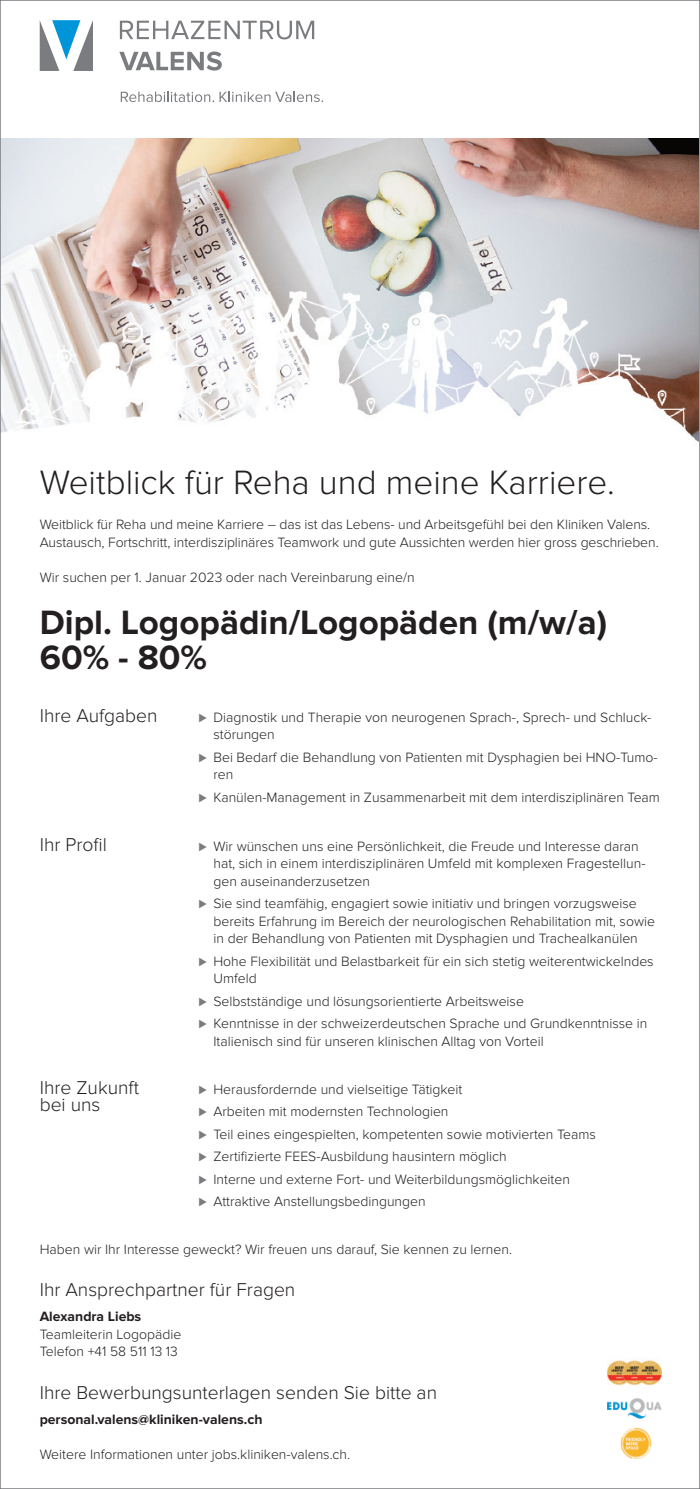
<style>
.page{position:relative;width:700px;height:1489px;background:#fff}
.page>*{position:absolute;margin:0;border:0;box-sizing:border-box;transform-origin:0 0}
.t1{font:700 35px/35px "Proxima Nova";color:#231f20}
.t2{font:300 35px "Proxima Nova";color:#231f20}
.t3{font:300 19.25px/17.5px "Proxima Nova";color:#231f20}
.t4{font:300 14px/17.5px "Proxima Nova";color:#231f20}
.t5{font:700 14px "Proxima Nova";color:#231f20}
.s1{color:#7a7c7f}
</style>
<div class="page">
<img style="left:2px;top:139px;width:695px;height:153px">
<img style="left:2px;top:292px;width:695px;height:149px">
<svg style="left:120px;top:21px;width:194px;height:18px"></svg>
<svg style="left:119px;top:52px;width:103px;height:19px"></svg>
<svg style="left:121px;top:92px;width:202px;height:10px"></svg>
<svg style="left:40px;top:20px;width:53px;height:51px"></svg>
<img style="left:607px;top:1360px;width:54px;height:26px">
<img style="left:620px;top:1428px;width:31px;height:31px">
<img style="left:607px;top:1398px;width:54px;height:21px">
<h1 class="t2" style="left:40px;top:471px;width:576px">Weitblick für Reha und meine Karriere.</h1>
<p class="t4" style="left:40px;top:517px;width:620px">Weitblick für Reha und meine Karriere – das ist das Lebens- und Arbeitsgefühl bei den Kliniken Valens.<br>Austausch, Fortschritt, interdisziplinäres Teamwork und gute Aussichten werden hier gross geschrieben.</p>
<p class="t4" style="left:40px;top:569px;width:376px">Wir suchen per 1. Januar 2023 oder nach Vereinbarung eine/n</p>
<h1 class="t1" style="left:40px;top:608px;width:568px">Dipl. Logopädin/Logopäden (m/w/a)<br>60% - 80%</h1>
<h2 class="t3" style="left:40px;top:709px;width:119px">Ihre Aufgaben</h2>
<h2 class="t3" style="left:40px;top:837px;width:69px">Ihr Profil</h2>
<h2 class="t3" style="left:40px;top:1080px;width:101px">Ihre Zukunft bei uns</h2>
<p class="t4" style="left:213px;top:709px;width:439px;text-indent:-15px"><span class="s1">⊲</span> Diagnostik und Therapie von neurogenen Sprach-, Sprech- und Schluck&shy;störungen</p>
<p class="t4" style="left:213px;top:749px;width:445px;text-indent:-15px"><span class="s1">⊲</span> Bei Bedarf die Behandlung von Patienten mit Dysphagien bei HNO-Tumo&shy;ren</p>
<p class="t4" style="left:198px;top:789px;width:463px"><span class="s1">⊲</span> Kanülen-Management in Zusammenarbeit mit dem interdisziplinären Team</p>
<p class="t4" style="left:213px;top:839px;width:433px;text-indent:-15px"><span class="s1">⊲</span> Wir wünschen uns eine Persönlichkeit, die Freude und Interesse daran hat, sich in einem interdisziplinären Umfeld mit komplexen Fragestellun&shy;gen auseinanderzusetzen</p>
<p class="t4" style="left:213px;top:896px;width:443px;text-indent:-15px"><span class="s1">⊲</span> Sie sind teamfähig, engagiert sowie initiativ und bringen vorzugsweise bereits Erfahrung im Bereich der neurologischen Rehabilitation mit, sowie in der Behandlung von Patienten mit Dysphagien und Trachealkanülen</p>
<p class="t4" style="left:213px;top:954px;width:441px;text-indent:-15px"><span class="s1">⊲</span> Hohe Flexibilität und Belastbarkeit für ein sich stetig weiterentwickelndes<br>Umfeld</p>
<p class="t4" style="left:198px;top:991px;width:450px;line-height:22.4px"><span class="s1">⊲</span> Selbstständige und lösungsorientierte Arbeitsweise<br><span class="s1">⊲</span> Kenntnisse in der schweizerdeutschen Sprache und Grundkenntnisse in</p>
<p class="t4" style="left:213px;top:1033px;width:332px">Italienisch sind für unseren klinischen Alltag von Vorteil</p>
<p class="t4" style="left:198px;top:1079px;width:399px;line-height:22.4px"><span class="s1">⊲</span> Herausfordernde und vielseitige Tätigkeit<br><span class="s1">⊲</span> Arbeiten mit modernsten Technologien<br><span class="s1">⊲</span> Teil eines eingespielten, kompetenten sowie motivierten Teams <span class="s1">⊲</span> Zertifizierte FEES-Ausbildung hausintern möglich<br><span class="s1">⊲</span> Interne und externe Fort- und Weiterbildungsmöglichkeiten<br><span class="s1">⊲</span> Attraktive Anstellungsbedingungen</p>
<p class="t4" style="left:40px;top:1242px;width:473px">Haben wir Ihr Interesse geweckt? Wir freuen uns darauf, Sie kennen zu lernen.</p>
<h2 class="t3" style="left:40px;top:1283px;width:257px">Ihr Ansprechpartner für Fragen</h2>
<p class="t5" style="left:40px;top:1312px;width:103px">Alexandra Liebs</p>
<p class="t4" style="left:40px;top:1327px;width:143px">Teamleiterin Logopädie<br>Telefon +41 58 511 13 13</p>
<h2 class="t3" style="left:40px;top:1385px;width:399px">Ihre Bewerbungsunterlagen senden Sie bitte an</h2>
<p class="t5" style="left:40px;top:1414px;width:224px">personal.valens@kliniken-valens.ch</p>
<p class="t4" style="left:40px;top:1446px;width:312px">Weitere Informationen unter jobs.kliniken-valens.ch.</p>
</div>
